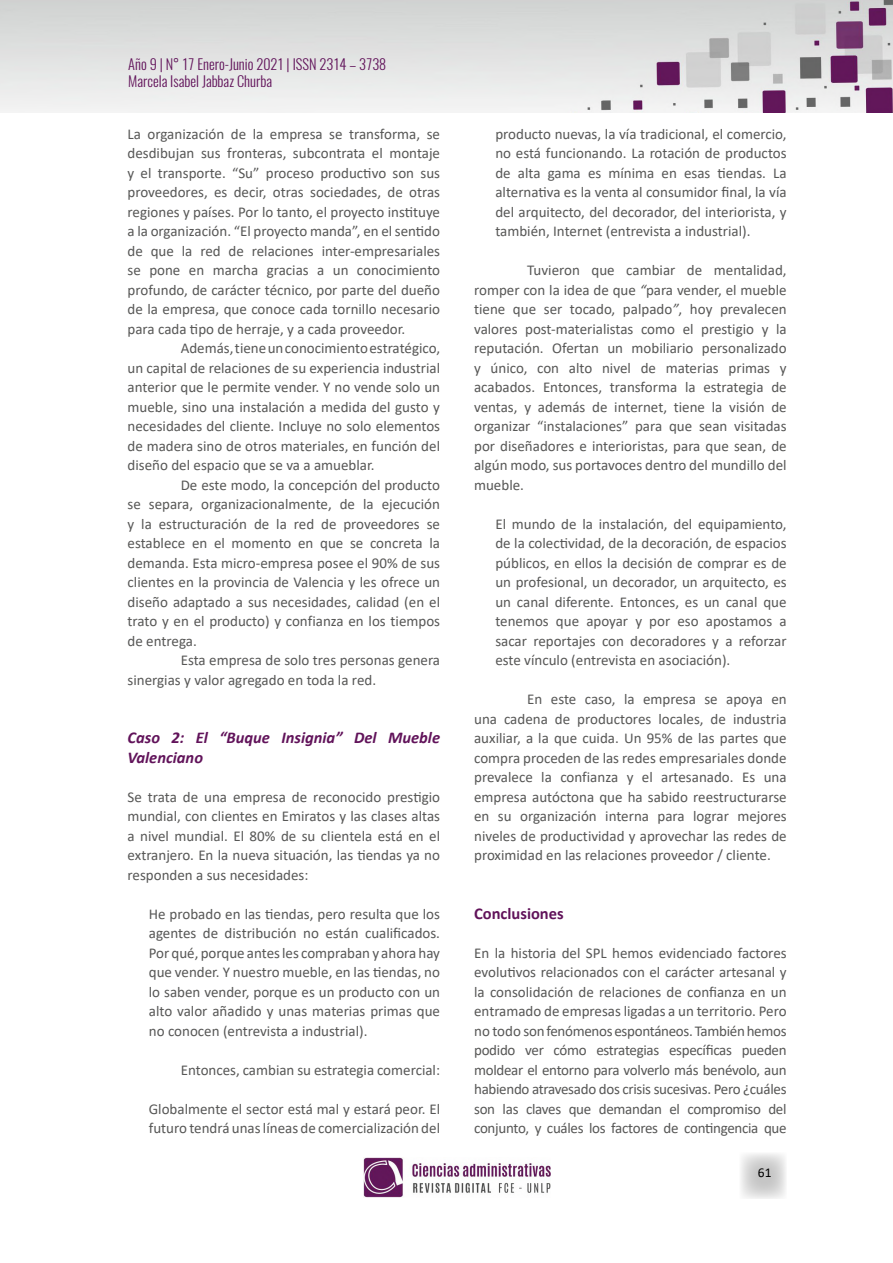
<style>
.page{position:relative;width:893px;height:1263px;background:#fff}
.page>*{position:absolute;margin:0;border:0;box-sizing:border-box;transform-origin:0 0}
.t1{font:italic 700 16.5px/19.5px "Calibri";color:#61135a}
.t2{font:700 16.5px "Calibri";color:#61135a}
.t3{font:15px/19.5px "Calibri";color:#575756;text-align:justify}
.t4{font:300 14.4px/17.2px "Oswald";color:#61135a}
.t5{font:13.5px "Calibri";color:#000}
.s1{font-style:italic}
</style>
<div class="page">
<svg style="left:741px;top:1153px;width:45px;height:46px"></svg>
<img style="left:0;top:0;width:893px;height:112px">
<img style="left:363px;top:1157px;width:188px;height:41px">
<p class="t4" style="left:128px;top:53px;width:260px">Año 9 | N° 17 Enero-Junio 2021 | ISSN 2314 – 3738<br>Marcela Isabel Jabbaz Churba</p>
<p class="t3" style="left:128px;top:124px;width:314px">La organización de la empresa se transforma, se desdibujan sus fronteras, subcontrata el montaje y el transporte. “Su” proceso productivo son sus proveedores, es decir, otras sociedades, de otras regiones y países. Por lo tanto, el proyecto instituye a la organización. “El proyecto manda”, en el sentido de que la red de relaciones inter-empresariales se pone en marcha gracias a un conocimiento profundo, de carácter técnico, por parte del dueño de la empresa, que conoce cada tornillo necesario para cada tipo de herraje, y a cada proveedor.</p>
<p class="t3" style="left:128px;top:338px;width:314px;text-indent:53px">Además, tiene un conocimiento estratégico, un capital de relaciones de su experiencia industrial anterior que le permite vender. Y no vende solo un mueble, sino una instalación a medida del gusto y necesidades del cliente. Incluye no solo elementos de madera sino de otros materiales, en función del diseño del espacio que se va a amueblar.</p>
<p class="t3" style="left:128px;top:475px;width:314px;text-indent:53px">De este modo, la concepción del producto se separa, organizacionalmente, de la ejecución y la estructuración de la red de proveedores se establece en el momento en que se concreta la demanda. Esta micro-empresa posee el 90% de sus clientes en la provincia de Valencia y les ofrece un diseño adaptado a sus necesidades, calidad (en el trato y en el producto) y confianza en los tiempos de entrega.</p>
<p class="t3" style="left:128px;top:650px;width:314px;text-indent:53px">Esta empresa de solo tres personas genera sinergias y valor agregado en toda la red.</p>
<p class="t1" style="left:128px;top:728px;width:314px">Caso 2: El “Buque Insignia” Del Mueble<br>Valenciano</p>
<p class="t3" style="left:128px;top:787px;width:314px">Se trata de una empresa de reconocido prestigio mundial, con clientes en Emiratos y las clases altas a nivel mundial. El 80% de su clientela está en el extranjero. En la nueva situación, las tiendas ya no responden a sus necesidades:</p>
<p class="t3" style="left:149px;top:904px;width:293px">He probado en las tiendas, pero resulta que los agentes de distribución no están cualificados.<br>Por qué, porque antes les compraban y ahora hay que vender. Y nuestro mueble, en las tiendas, no lo saben vender, porque es un producto con un alto valor añadido y unas materias primas que no conocen (entrevista a industrial).</p>
<p class="t3" style="left:181px;top:1060px;width:261px">Entonces, cambian su estrategia comercial:</p>
<p class="t3" style="left:149px;top:1099px;width:293px">Globalmente el sector está mal y estará peor. El futuro tendrá unas líneas de comercialización del</p>
<p class="t3" style="left:495px;top:124px;width:293px">producto nuevas, la vía tradicional, el comercio, no está funcionando. La rotación de productos de alta gama es mínima en esas tiendas. La alternativa es la venta al consumidor final, la vía del arquitecto, del decorador, del interiorista, y también, Internet (entrevista a industrial).</p>
<p class="t3" style="left:474px;top:260px;width:314px;text-indent:53px">Tuvieron que cambiar de mentalidad, romper con la idea de que <span class="s1">“</span>para vender, el mueble tiene que ser tocado, palpado<span class="s1">”</span>, hoy prevalecen valores post-materialistas como el prestigio y la reputación. Ofertan un mobiliario personalizado y único, con alto nivel de materias primas y acabados. Entonces, transforma la estrategia de ventas, y además de internet, tiene la visión de organizar “instalaciones” para que sean visitadas por diseñadores e interioristas, para que sean, de algún modo, sus portavoces dentro del mundillo del mueble.</p>
<p class="t3" style="left:495px;top:514px;width:293px">El mundo de la instalación, del equipamiento, de la colectividad, de la decoración, de espacios públicos, en ellos la decisión de comprar es de un profesional, un decorador, un arquitecto, es un canal diferente. Entonces, es un canal que tenemos que apoyar y por eso apostamos a sacar reportajes con decoradores y a reforzar este vínculo (entrevista en asociación).</p>
<p class="t3" style="left:474px;top:689px;width:314px;text-indent:53px">En este caso, la empresa se apoya en una cadena de productores locales, de industria auxiliar, a la que cuida. Un 95% de las partes que compra proceden de las redes empresariales donde prevalece la confianza y el artesanado. Es una empresa autóctona que ha sabido reestructurarse en su organización interna para lograr mejores niveles de productividad y aprovechar las redes de proximidad en las relaciones proveedor / cliente.</p>
<p class="t2" style="left:474px;top:902px;width:91px">Conclusiones</p>
<p class="t3" style="left:474px;top:943px;width:314px">En la historia del SPL hemos evidenciado factores evolutivos relacionados con el carácter artesanal y la consolidación de relaciones de confianza en un entramado de empresas ligadas a un territorio. Pero no todo son fenómenos espontáneos. También hemos podido ver cómo estrategias específicas pueden moldear el entorno para volverlo más benévolo, aun habiendo atravesado dos crisis sucesivas. Pero ¿cuáles son las claves que demandan el compromiso del conjunto, y cuáles los factores de contingencia que</p>
<p class="t5" style="left:758px;top:1163px;width:15px">61</p>
</div>
